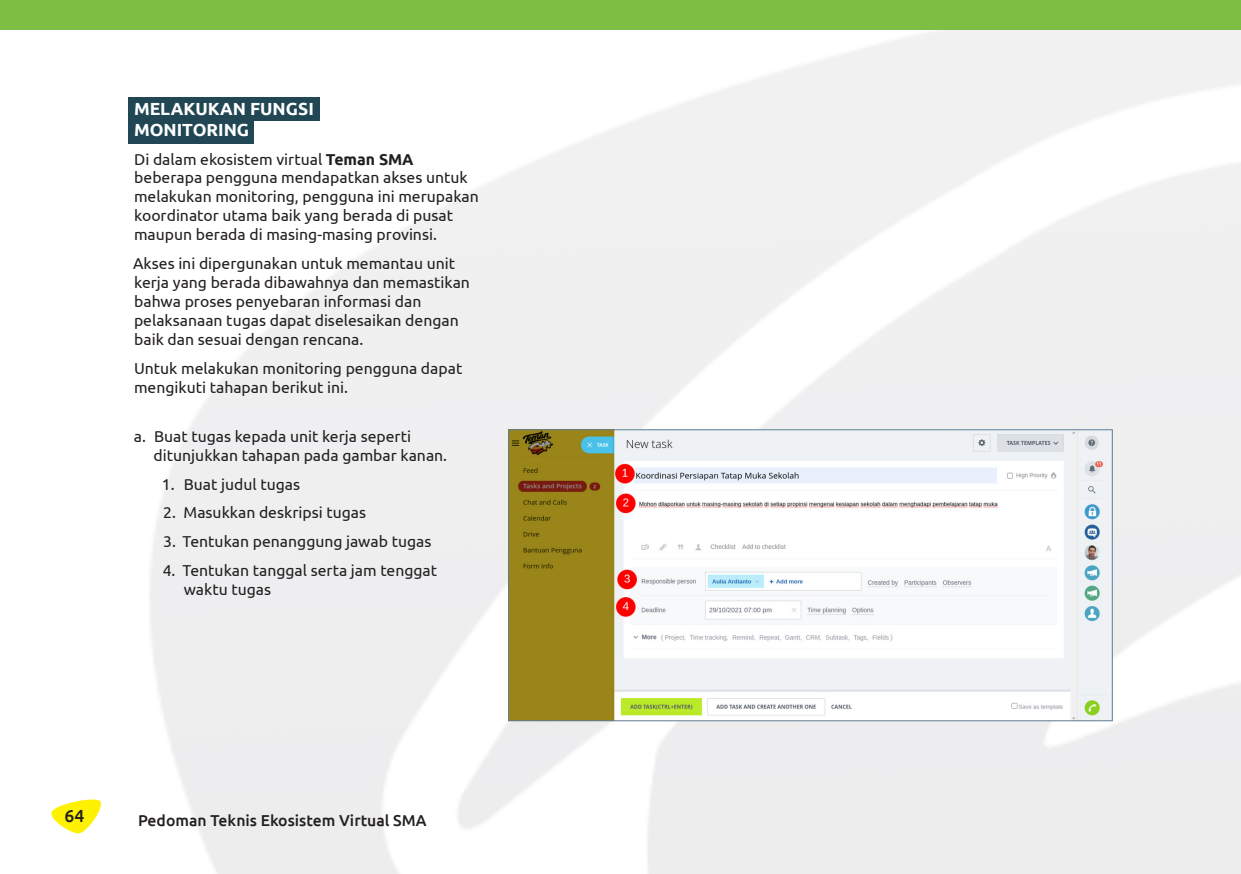
<style>
.page{position:relative;width:1241px;height:874px;background:#fff}
.page>*{position:absolute;margin:0;border:0;box-sizing:border-box;transform-origin:0 0}
.t1{font:700 17.5px "Ubuntu";color:#fff}
.t2{font:500 17.5px "Ubuntu";color:#231f20}
.t3{font:15.75px/18.9px "Ubuntu";color:#231f20}
.t4{font:500 15.75px "Ubuntu";color:#231f20}
.s1{font-weight:700}
</style>
<div class="page">
<img style="left:75px;top:30px;width:1165px;height:843px">
<svg style="left:51px;top:796px;width:55px;height:37px"></svg>
<div style="left:0;top:0;width:1240px;height:30px;background:#7ebe43"></div>
<div style="left:128px;top:97px;width:192px;height:23px;background:#214754"></div>
<div style="left:128px;top:120px;width:126px;height:23px;background:#214754"></div>
<img style="left:510px;top:431px;width:600px;height:287px">
<div style="left:508px;top:429px;width:604px;height:291px;border:1px solid #607b90"></div>
<p class="t1" style="left:134px;top:98px;width:181px">MELAKUKAN FUNGSI</p>
<p class="t1" style="left:134px;top:119px;width:117px">MONITORING</p>
<p class="t3" style="left:134px;top:149px;width:346px">Di dalam ekosistem virtual <span class="s1">Teman SMA </span>beberapa pengguna mendapatkan akses untuk melakukan monitoring, pengguna ini merupakan koordinator utama baik yang berada di pusat maupun berada di masing-masing provinsi.</p>
<p class="t3" style="left:133px;top:253px;width:338px">Akses ini dipergunakan untuk memantau unit kerja yang berada dibawahnya dan memastikan bahwa proses penyebaran informasi dan pelaksanaan tugas dapat diselesaikan dengan baik dan sesuai dengan rencana.</p>
<p class="t3" style="left:134px;top:358px;width:330px">Untuk melakukan monitoring pengguna dapat mengikuti tahapan berikut ini.</p>
<p class="t3" style="left:154px;top:426px;width:295px;text-indent:-20px">a. Buat tugas kepada unit kerja seperti ditunjukkan tahapan pada gambar kanan.</p>
<p class="t3" style="left:162px;top:474px;width:140px">1. Buat judul tugas</p>
<p class="t3" style="left:163px;top:502px;width:204px">2. Masukkan deskripsi tugas</p>
<p class="t3" style="left:163px;top:531px;width:270px">3. Tentukan penanggung jawab tugas</p>
<p class="t3" style="left:184px;top:560px;width:255px;text-indent:-21px">4. Tentukan tanggal serta jam tenggat waktu tugas</p>
<p class="t2" style="left:64px;top:804px;width:21px">64</p>
<p class="t4" style="left:138px;top:810px;width:290px">Pedoman Teknis Ekosistem Virtual SMA</p>
</div>
